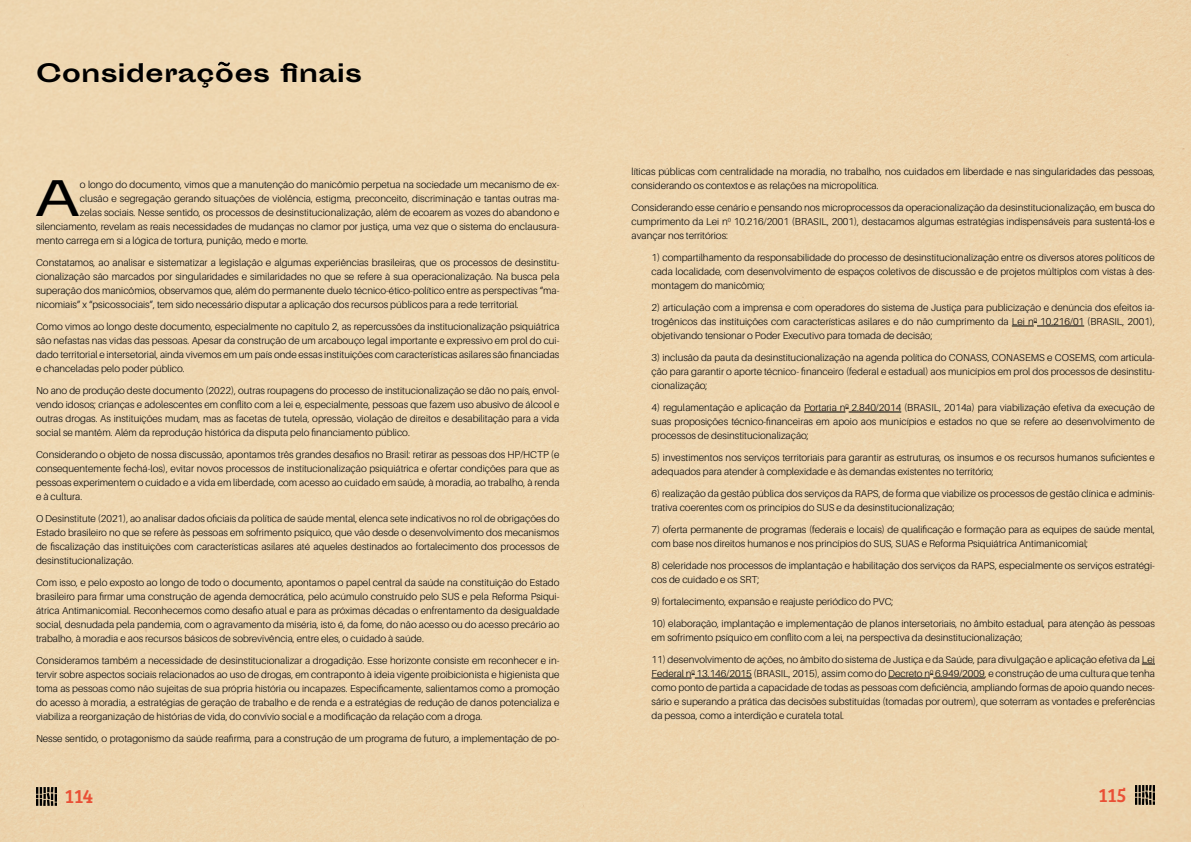
<style>
.page{position:relative;width:1191px;height:842px;background:#edd6b0}
.page>*{position:absolute;margin:0;border:0;box-sizing:border-box;transform-origin:0 0}
.Paragraph_Style_1{font:46px "Sporting Grotesque";color:#000}
.t1{font:700 24px "Sporting Grotesque";color:#000}
.t2{font:20px "Bree Serif";color:#e94f35}
.RECUO_PARAGRAFO{font:300 10px/14px "Aileron";color:#000;text-align:justify}
.Paragraph_Style_1-2{font:300 10px "Aileron";color:#000}
</style>
<div class="page">
<img style="left:36px;top:787px;width:20px;height:19px">
<img style="left:1135px;top:786px;width:20px;height:18px">
<img style="left:218px;top:61px;width:12px;height:6px">
<svg style="left:1011px;top:322px;width:26px;height:5px"></svg>
<hr style="left:1037px;top:326px;width:47px;height:1px;background:#000">
<hr style="left:804px;top:412px;width:41px;height:1px;background:#000">
<hr style="left:848px;top:412px;width:53px;height:1px;background:#000">
<svg style="left:1141px;top:664px;width:14px;height:1px"></svg>
<hr style="left:651px;top:678px;width:40px;height:1px;background:#000">
<hr style="left:695px;top:678px;width:57px;height:1px;background:#000">
<hr style="left:888px;top:678px;width:42px;height:1px;background:#000">
<hr style="left:933px;top:678px;width:51px;height:1px;background:#000">
<p class="t1" style="left:36px;top:59px;width:327px">Consideraçoes finais</p>
<p class="Paragraph_Style_1" style="left:35px;top:173px;width:46px">A</p>
<p class="Paragraph_Style_1-2" style="left:80px;top:179px;width:481px">o longo do documento, vimos que a manutenção do manicômio perpetua na sociedade um mecanismo de ex-</p>
<p class="Paragraph_Style_1-2" style="left:80px;top:193px;width:481px">clusão e segregação gerando situações de violência, estigma, preconceito, discriminação e tantas outras ma-</p>
<p class="Paragraph_Style_1-2" style="left:80px;top:207px;width:481px">zelas sociais. Nesse sentido, os processos de desinstitucionalização, além de ecoarem as vozes do abandono e</p>
<p class="Paragraph_Style_1-2" style="left:36px;top:221px;width:525px">silenciamento, revelam as reais necessidades de mudanças no clamor por justiça, uma vez que o sistema do enclausura-</p>
<p class="Paragraph_Style_1-2" style="left:36px;top:235px;width:273px">mento carrega em si a lógica de tortura, punição, medo e morte.</p>
<p class="RECUO_PARAGRAFO" style="left:36px;top:255px;width:525px">Constatamos, ao analisar e sistematizar a legislação e algumas experiências brasileiras, que os processos de desinstitu&shy;cionalização são marcados por singularidades e similaridades no que se refere à sua operacionalização. Na busca pela superação dos manicômios, observamos que, além do permanente duelo técnico-ético-político entre as perspectivas “ma&shy;nicomiais” x “psicossociais”, tem sido necessário disputar a aplicação dos recursos públicos para a rede territorial.</p>
<p class="RECUO_PARAGRAFO" style="left:36px;top:319px;width:525px">Como vimos ao longo deste documento, especialmente no capítulo 2, as repercussões da institucionalização psiquiátrica são nefastas nas vidas das pessoas. Apesar da construção de um arcabouço legal importante e expressivo em prol do cui&shy;dado territorial e intersetorial, ainda vivemos em um país onde essas instituições com características asilares são financiadas e chanceladas pelo poder público.</p>
<p class="RECUO_PARAGRAFO" style="left:36px;top:383px;width:525px">No ano de produção deste documento (2022), outras roupagens do processo de institucionalização se dão no país, envol&shy;vendo idosos; crianças e adolescentes em conflito com a lei e, especialmente, pessoas que fazem uso abusivo de álcool e outras drogas. As instituições mudam, mas as facetas de tutela, opressão, violação de direitos e desabilitação para a vida social se mantêm. Além da reprodução histórica da disputa pelo financiamento público.</p>
<p class="RECUO_PARAGRAFO" style="left:36px;top:447px;width:525px">Considerando o objeto de nossa discussão, apontamos três grandes desafios no Brasil: retirar as pessoas dos HP/HCTP (e consequentemente fechá-los), evitar novos processos de institucionalização psiquiátrica e ofertar condições para que as pessoas experimentem o cuidado e a vida em liberdade, com acesso ao cuidado em saúde, à moradia, ao trabalho, à renda e à cultura.</p>
<p class="RECUO_PARAGRAFO" style="left:36px;top:511px;width:525px">O Desinstitute (2021), ao analisar dados oficiais da política de saúde mental, elenca sete indicativos no rol de obrigações do Estado brasileiro no que se refere às pessoas em sofrimento psíquico, que vão desde o desenvolvimento dos mecanismos de fiscalização das instituições com características asilares até aqueles destinados ao fortalecimento dos processos de desinstitucionalização.</p>
<p class="RECUO_PARAGRAFO" style="left:36px;top:575px;width:525px">Com isso, e pelo exposto ao longo de todo o documento, apontamos o papel central da saúde na constituição do Estado brasileiro para firmar uma construção de agenda democrática, pelo acúmulo construído pelo SUS e pela Reforma Psiqui&shy;átrica Antimanicomial. Reconhecemos como desafio atual e para as próximas décadas o enfrentamento da desigualdade social, desnudada pela pandemia, com o agravamento da miséria, isto é, da fome, do não acesso ou do acesso precário ao trabalho, à moradia e aos recursos básicos de sobrevivência, entre eles, o cuidado à saúde.</p>
<p class="RECUO_PARAGRAFO" style="left:36px;top:653px;width:525px">Consideramos também a necessidade de desinstitucionalizar a drogadição. Esse horizonte consiste em reconhecer e in&shy;tervir sobre aspectos sociais relacionados ao uso de drogas, em contraponto à ideia vigente proibicionista e higienista que toma as pessoas como não sujeitas de sua própria história ou incapazes. Especificamente, salientamos como a promoção do acesso à moradia, a estratégias de geração de trabalho e de renda e a estratégias de redução de danos potencializa e viabiliza a reorganização de histórias de vida, do convívio social e a modificação da relação com a droga.</p>
<p class="RECUO_PARAGRAFO" style="left:36px;top:731px;width:525px">Nesse sentido, o protagonismo da saúde reafirma, para a construção de um programa de futuro, a implementação de po-</p>
<p class="RECUO_PARAGRAFO" style="left:631px;top:165px;width:525px">líticas públicas com centralidade na moradia, no trabalho, nos cuidados em liberdade e nas singularidades das pessoas, considerando os contextos e as relações na micropolítica.</p>
<p class="RECUO_PARAGRAFO" style="left:631px;top:201px;width:525px">Considerando esse cenário e pensando nos microprocessos da operacionalização da desinstitucionalização, em busca do cumprimento da Lei n<sup>0</sup> 10.216/2001 (BRASIL, 2001), destacamos algumas estratégias indispensáveis para sustentá-los e avançar nos territórios:</p>
<p class="RECUO_PARAGRAFO" style="left:651px;top:251px;width:505px">1) compartilhamento da responsabilidade do processo de desinstitucionalização entre os diversos atores políticos de cada localidade, com desenvolvimento de espaços coletivos de discussão e de projetos múltiplos com vistas à des&shy;montagem do manicômio;</p>
<p class="RECUO_PARAGRAFO" style="left:651px;top:301px;width:505px">2) articulação com a imprensa e com operadores do sistema de Justiça para publicização e denúncia dos efeitos ia&shy;trogênicos das instituições com características asilares e do não cumprimento da Lei n<sup>0</sup> 10.216/01 (BRASIL, 2001), objetivando tensionar o Poder Executivo para tomada de decisão;</p>
<p class="RECUO_PARAGRAFO" style="left:651px;top:351px;width:505px">3) inclusão da pauta da desinstitucionalização na agenda política do CONASS, CONASEMS e COSEMS, com articula&shy;ção para garantir o aporte técnico- financeiro (federal e estadual) aos municípios em prol dos processos de desinstitu&shy;cionalização;</p>
<p class="RECUO_PARAGRAFO" style="left:651px;top:401px;width:505px">4) regulamentação e aplicação da Portaria n<sup>0</sup> 2.840/2014 (BRASIL, 2014a) para viabilização efetiva da execução de suas proposições técnico-financeiras em apoio aos municípios e estados no que se refere ao desenvolvimento de processos de desinstitucionalização;</p>
<p class="RECUO_PARAGRAFO" style="left:651px;top:451px;width:505px">5) investimentos nos serviços territoriais para garantir as estruturas, os insumos e os recursos humanos suficientes e adequados para atender à complexidade e às demandas existentes no território;</p>
<p class="RECUO_PARAGRAFO" style="left:651px;top:487px;width:505px">6) realização da gestão pública dos serviços da RAPS, de forma que viabilize os processos de gestão clínica e adminis&shy;trativa coerentes com os princípios do SUS e da desinstitucionalização;</p>
<p class="RECUO_PARAGRAFO" style="left:651px;top:523px;width:505px">7) oferta permanente de programas (federais e locais) de qualificação e formação para as equipes de saúde mental, com base nos direitos humanos e nos princípios do SUS, SUAS e Reforma Psiquiátrica Antimanicomial;</p>
<p class="RECUO_PARAGRAFO" style="left:651px;top:559px;width:505px">8) celeridade nos processos de implantação e habilitação dos serviços da RAPS, especialmente os serviços estratégi&shy;cos de cuidado e os SRT;</p>
<p class="RECUO_PARAGRAFO" style="left:651px;top:595px;width:243px">9) fortalecimento, expansão e reajuste periódico do PVC;</p>
<p class="RECUO_PARAGRAFO" style="left:651px;top:617px;width:505px">10) elaboração, implantação e implementação de planos intersetoriais, no âmbito estadual, para atenção às pessoas em sofrimento psíquico em conflito com a lei, na perspectiva da desinstitucionalização;</p>
<p class="RECUO_PARAGRAFO" style="left:651px;top:653px;width:505px">11) desenvolvimento de ações, no âmbito do sistema de Justiça e da Saúde, para divulgação e aplicação efetiva da Lei Federal n<sup>0</sup> 13.146/2015 (BRASIL, 2015), assim como do Decreto n<sup>0</sup> 6.949/2009, e construção de uma cultura que tenha como ponto de partida a capacidade de todas as pessoas com deficiência, ampliando formas de apoio quando neces&shy;sário e superando a prática das decisões substituídas (tomadas por outrem), que soterram as vontades e preferências da pessoa, como a interdição e curatela total.</p>
<h3 class="t2" style="left:65px;top:782px;width:30px">114</h3>
<h3 class="t2" style="left:1098px;top:780px;width:30px">115</h3>
</div>
